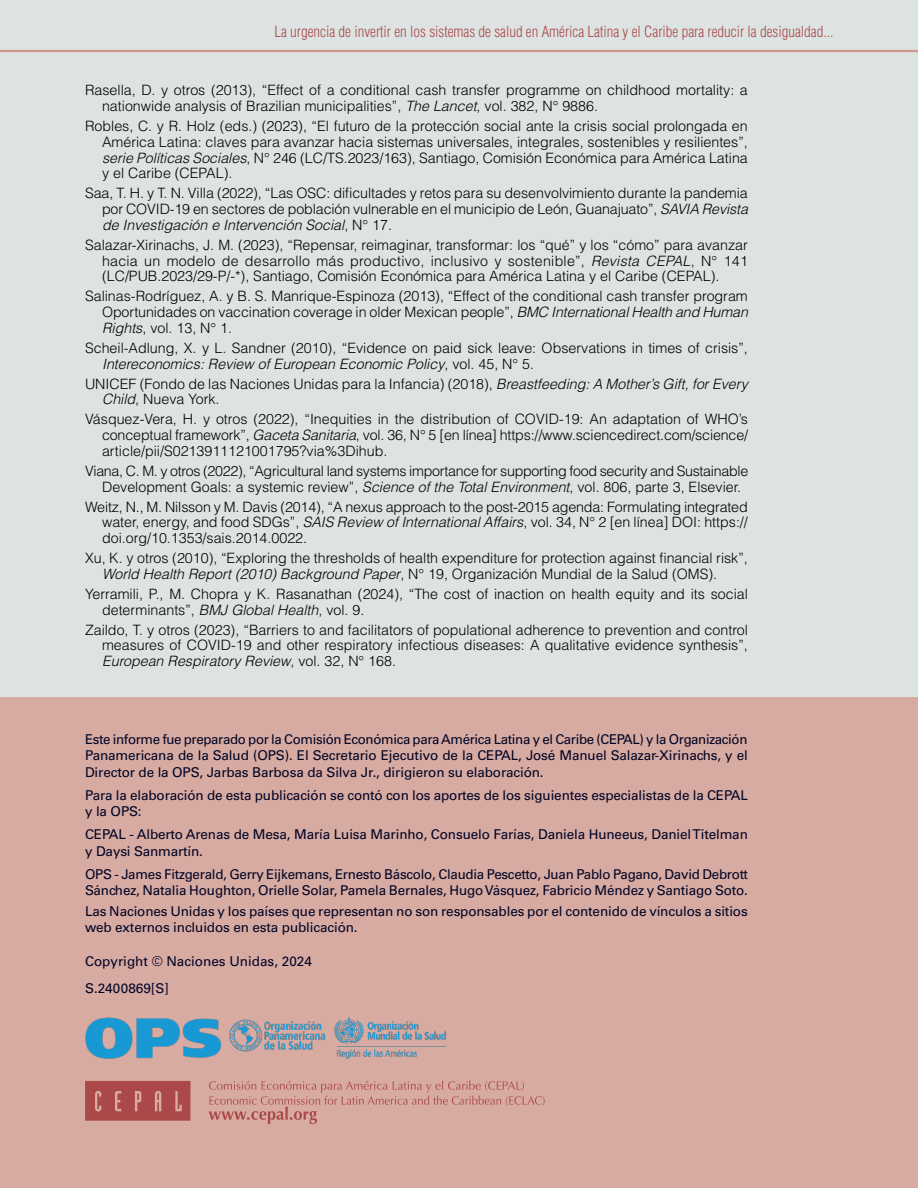
<style>
.page{position:relative;width:918px;height:1188px;background:#dde3e2}
.page>*{position:absolute;margin:0;border:0;box-sizing:border-box;transform-origin:0 0}
.t1{font:300 condensed 15px "Helvetica LT Std";color:#ab494a}
.Bibliografía{font:300 14.25px/15.8px "Helvetica LT Std";color:#000;text-align:justify}
.Bibliografía-2{font:300 14.25px/15.8px "Helvetica LT Std";letter-spacing:-.02em;color:#000}
.creditos_espanol{font:13.5px/16.5px "Univers LT Std";letter-spacing:-.01em;color:#000424}
.creditos{font:13.5px "Univers LT Std";color:#000424}
.s1{font-style:italic}
</style>
<div class="page">
<hr style="left:0;top:50px;width:918px;height:2px;background:#ce988f">
<div style="left:0;top:697px;width:918px;height:491px;background:#d7aaa2"></div>
<svg style="left:85px;top:1081px;width:105px;height:40px;background:#af5252"></svg>
<svg style="left:209px;top:1081px;width:336px;height:43px"></svg>
<img style="left:85px;top:1017px;width:361px;height:42px">
<p class="t1" style="left:274px;top:22px;width:560px">La urgencia de invertir en los sistemas de salud en América Latina y el Caribe para reducir la desigualdad...</p>
<p class="Bibliografía" style="left:102px;top:82px;width:647px;text-indent:-17px">Rasella, D. y otros (2013), “Effect of a conditional cash transfer programme on childhood mortality: a nationwide analysis of Brazilian municipalities”, <span class="s1">The Lancet</span>, vol. 382, N° 9886.</p>
<p class="Bibliografía" style="left:102px;top:118px;width:647px;text-indent:-17px">Robles, C. y R. Holz (eds.) (2023), “El futuro de la protección social ante la crisis social prolongada en América Latina: claves para avanzar hacia sistemas universales, integrales, sostenibles y resilientes”, <span class="s1">serie Políticas Sociales</span>, N° 246 (LC/TS.2023/163), Santiago, Comisión Económica para América Latina y el Caribe (CEPAL).</p>
<p class="Bibliografía" style="left:102px;top:185px;width:647px;text-indent:-17px">Saa, T. H. y T. N. Villa (2022), “Las OSC: dificultades y retos para su desenvolvimiento durante la pandemia por COVID-19 en sectores de población vulnerable en el municipio de León, Guanajuato”, <span class="s1">SAVIA Revista de Investigación e Intervención Social</span>, N° 17.</p>
<p class="Bibliografía" style="left:102px;top:237px;width:647px;text-indent:-17px">Salazar-Xirinachs, J. M. (2023), “Repensar, reimaginar, transformar: los “qué” y los “cómo” para avanzar hacia un modelo de desarrollo más productivo, inclusivo y sostenible”, <span class="s1">Revista CEPAL</span>, N° 141 (LC/PUB.2023/29-P/-*), Santiago, Comisión Económica para América Latina y el Caribe (CEPAL).</p>
<p class="Bibliografía" style="left:102px;top:288px;width:647px;text-indent:-17px">Salinas-Rodríguez, A. y B. S. Manrique-Espinoza (2013), “Effect of the conditional cash transfer program Oportunidades on vaccination coverage in older Mexican people”, <span class="s1">BMC International Health and Human Rights</span>, vol. 13, N° 1.</p>
<p class="Bibliografía" style="left:102px;top:340px;width:647px;text-indent:-17px">Scheil-Adlung, X. y L. Sandner (2010), “Evidence on paid sick leave: Observations in times of crisis”,<br><span class="s1">Intereconomics: Review of European Economic Policy</span>, vol. 45, N° 5.</p>
<p class="Bibliografía" style="left:102px;top:375px;width:647px;text-indent:-17px">UNICEF (Fondo de las Naciones Unidas para la Infancia) (2018), <span class="s1">Breastfeeding: A Mother’s Gift, for Every<br>Child</span>, Nueva York.</p>
<p class="Bibliografía" style="left:102px;top:411px;width:648px;text-indent:-17px">Vásquez-Vera, H. y otros (2022), “Inequities in the distribution of COVID-19: An adaptation of WHO’s conceptual framework”, <span class="s1">Gaceta Sanitaria</span>, vol. 36, N° 5 [en línea] https://www.sciencedirect.com/science/ article/pii/S0213911121001795?via%3Dihub.</p>
<p class="Bibliografía-2" style="left:102px;top:463px;width:648px;text-indent:-17px">Viana, C. M. y otros (2022), “Agricultural land systems importance for supporting food security and Sustainable<br>Development Goals: a systemic review”, <span class="s1">Science of the Total Environment</span>, vol. 806, parte 3, Elsevier.</p>
<p class="Bibliografía" style="left:102px;top:498px;width:647px;text-indent:-17px">Weitz, N., M. Nilsson y M. Davis (2014), “A nexus approach to the post-2015 agenda: Formulating integrated water, energy, and food SDGs”, <span class="s1">SAIS Review of International Affairs</span>, vol. 34, N° 2 [en línea] DOI: https:// doi.org/10.1353/sais.2014.0022.</p>
<p class="Bibliografía" style="left:102px;top:550px;width:647px;text-indent:-17px">Xu, K. y otros (2010), “Exploring the thresholds of health expenditure for protection against financial risk”,<br><span class="s1">World Health Report (2010) Background Paper</span>, N° 19, Organización Mundial de la Salud (OMS).</p>
<p class="Bibliografía" style="left:102px;top:586px;width:647px;text-indent:-17px">Yerramili, P., M. Chopra y K. Rasanathan (2024), “The cost of inaction on health equity and its social determinants”, <span class="s1">BMJ Global Health</span>, vol. 9.</p>
<p class="Bibliografía" style="left:102px;top:621px;width:647px;text-indent:-17px">Zaildo, T. y otros (2023), “Barriers to and facilitators of populational adherence to prevention and control measures of COVID-19 and other respiratory infectious diseases: A qualitative evidence synthesis”, <span class="s1">European Respiratory Review</span>, vol. 32, N° 168.</p>
<p class="creditos_espanol" style="left:85px;top:731px;width:664px;text-align:justify">Este informe fue preparado por la Comisión Económica para América Latina y el Caribe (CEPAL) y la Organización Panamericana de la Salud (OPS). El Secretario Ejecutivo de la CEPAL, José Manuel Salazar-Xirinachs, y el Director de la OPS, Jarbas Barbosa da Silva Jr., dirigieron su elaboración.</p>
<p class="creditos_espanol" style="left:85px;top:787px;width:664px">Para la elaboración de esta publicación se contó con los aportes de los siguientes especialistas de la CEPAL y la OPS:</p>
<p class="creditos_espanol" style="left:85px;top:826px;width:664px">CEPAL - Alberto Arenas de Mesa, María Luisa Marinho, Consuelo Farías, Daniela Huneeus, Daniel Titelman y Daysi Sanmartín.</p>
<p class="creditos_espanol" style="left:85px;top:866px;width:665px">OPS - James Fitzgerald, Gerry Eijkemans, Ernesto Báscolo, Claudia Pescetto, Juan Pablo Pagano, David Debrott<br>Sánchez, Natalia Houghton, Orielle Solar, Pamela Bernales, Hugo Vásquez, Fabricio Méndez y Santiago Soto.</p>
<p class="creditos_espanol" style="left:85px;top:903px;width:664px">Las Naciones Unidas y los países que representan no son responsables por el contenido de vínculos a sitios web externos incluidos en esta publicación.</p>
<p class="creditos" style="left:85px;top:953px;width:228px">Copyright © Naciones Unidas, 2024</p>
<p class="creditos" style="left:85px;top:980px;width:85px">S.2400869[S]</p>
</div>
